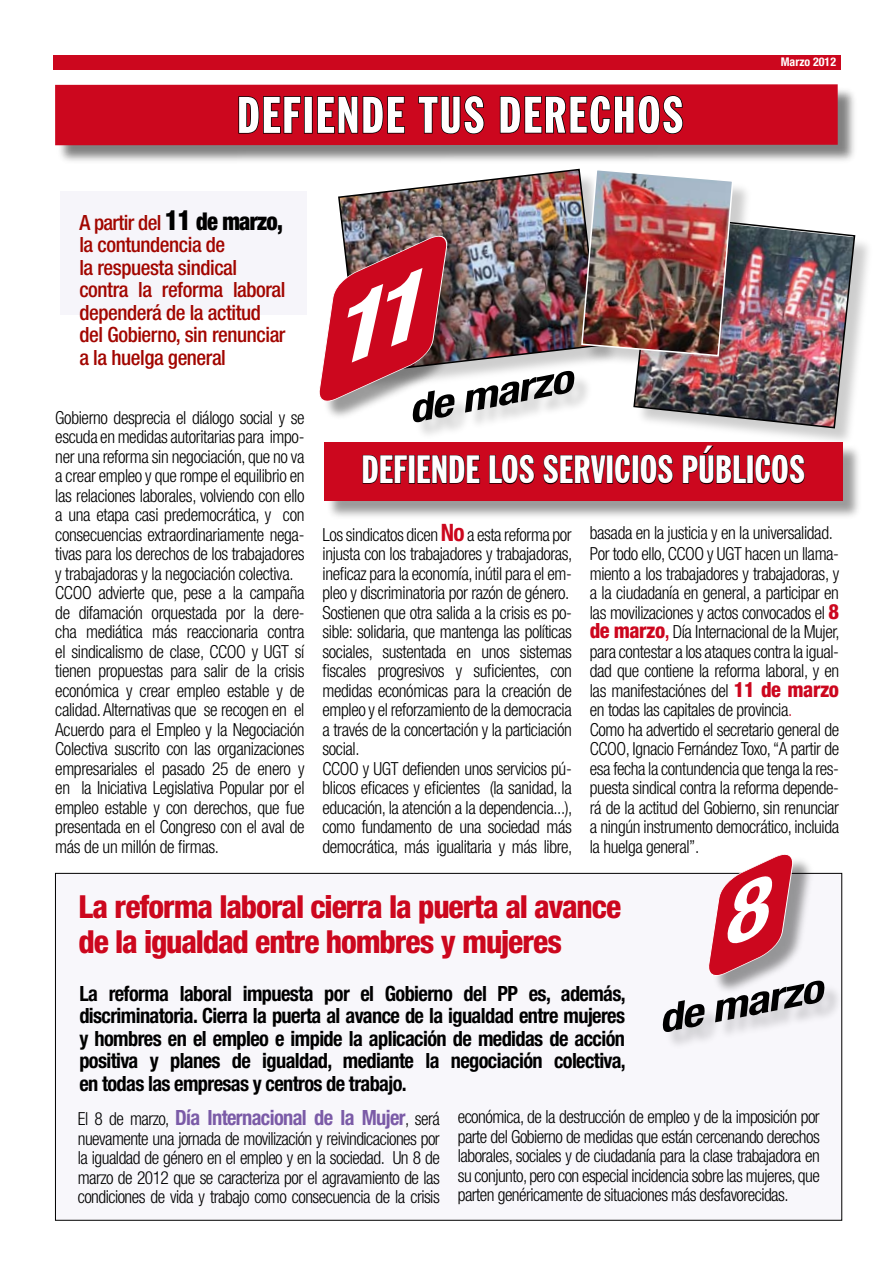
<style>
.page{position:relative;width:893px;height:1263px;background:#fff}
.page>*{position:absolute;margin:0;border:0;box-sizing:border-box;transform-origin:0 0}
.t1{font:extra-condensed 51px "Franklin Gothic BT";letter-spacing:.03em;color:#fff}
.t2{font:extra-condensed 39.3px "Franklin Gothic BT";color:#fff}
.t3{font:italic 700 condensed 38.55px "Helvetica Neue";color:#000;scale:1.25 1}
.t4{font:800 condensed 31.8px/34.5px "Helvetica Neue";letter-spacing:-.035em;color:#cc071e}
.t5{font:700 condensed 21px/22.5px "Helvetica Neue";letter-spacing:-.03em;color:#000;text-align:justify}
.t6{font:500 condensed 21px/22.5px "Helvetica Neue";letter-spacing:-.02em;color:#a20600}
.t7{font:700 condensed 21px "Helvetica Neue";letter-spacing:-.03em;color:#7b5ba7}
.t8{font:300 condensed 18px/19.5px "Helvetica Neue";letter-spacing:-.025em;color:#000}
.t9{font:700 condensed 12px "Helvetica Neue";color:#fff}
.s1{font-weight:900;font-size:27.75px;color:#000}
.s2{font-weight:900;font-size:24.6px;color:#000}
.s3{font-weight:700;font-size:24px;color:#cc071e}
.s4{font-weight:800;font-size:21px;color:#cc071e}
.s5{font-weight:500;font-size:21px;color:#cc071e}
.s6{color:#cc071e}
.s7{font-weight:300;font-size:18px;color:#000}
</style>
<div class="page">
<div style="left:55px;top:873px;width:787px;height:347px;background:#f8f7fb"></div>
<div style="left:53px;top:55px;width:787px;height:14px;background:#cc071e"></div>
<img style="left:338px;top:168px;width:244px;height:204px">
<div style="left:635px;top:215px;width:239px;height:233px;background:#000;opacity:.2"></div>
<img style="left:633px;top:215px;width:223px;height:214px">
<div style="left:582px;top:170px;width:171px;height:206px;background:#000;opacity:.2"></div>
<img style="left:580px;top:168px;width:154px;height:189px">
<div style="left:322px;top:237px;width:147px;height:184px;background:#000;opacity:.4"></div>
<div style="left:712px;top:855px;width:103px;height:141px;background:#000;opacity:.4"></div>
<div style="left:663px;top:982px;width:181px;height:70px;background:#000;opacity:.2"></div>
<div style="left:57px;top:85px;width:801px;height:80px;background:#000;opacity:.5"></div>
<div style="left:55px;top:84px;width:783px;height:61px;background:#cc071e"></div>
<svg style="left:238px;top:95px;width:64px;height:39px;background:#990516"></svg>
<div style="left:304px;top:96px;width:9px;height:38px;border:2px solid #000"></div>
<svg style="left:316px;top:95px;width:90px;height:41px;background:#990516"></svg>
<svg style="left:417px;top:95px;width:68px;height:40px;background:#9c0516"></svg>
<svg style="left:499px;top:95px;width:185px;height:40px;background:#9a0516"></svg>
<div style="left:60px;top:191px;width:246px;height:124px;background:#f6f5fa"></div>
<div style="left:325px;top:443px;width:538px;height:78px;background:#000;opacity:.4"></div>
<div style="left:324px;top:442px;width:519px;height:59px;background:#cc071e"></div>
<svg style="left:362px;top:455px;width:46px;height:29px"></svg>
<div style="left:409px;top:455px;width:6px;height:29px;border:1px solid #000"></div>
<svg style="left:417px;top:455px;width:63px;height:29px"></svg>
<svg style="left:489px;top:454px;width:46px;height:30px"></svg>
<svg style="left:543px;top:454px;width:63px;height:30px"></svg>
<div style="left:607px;top:455px;width:6px;height:29px;border:1px solid #000"></div>
<svg style="left:615px;top:454px;width:16px;height:30px"></svg>
<div style="left:632px;top:455px;width:6px;height:29px;border:1px solid #000"></div>
<svg style="left:640px;top:454px;width:33px;height:30px"></svg>
<svg style="left:682px;top:445px;width:65px;height:39px"></svg>
<div style="left:747px;top:455px;width:6px;height:29px;border:1px solid #000"></div>
<svg style="left:755px;top:454px;width:50px;height:30px"></svg>
<div style="left:413px;top:372px;width:181px;height:70px;background:#000;opacity:.2"></div>
<svg style="left:319px;top:222px;width:136px;height:193px"></svg>
<svg style="left:701px;top:854px;width:97px;height:140px"></svg>
<h1 class="t1" style="left:237px;top:85px;width:448px">DEFIENDE TUS DERECHOS</h1>
<p class="t9" style="left:781px;top:54px;width:57px">Marzo 2012</p>
<p class="t6" style="left:79px;top:211px;width:208px">A partir del <span class="s1">11</span> <span class="s2">de marzo, </span>la contundencia de<br>la respuesta sindical contra la reforma laboral dependerá de la actitud del Gobierno, sin renunciar a la huelga general</p>
<p class="t8" style="left:55px;top:408px;width:251px">Gobierno desprecia el diálogo social y se escuda en medidas autoritarias para impo&shy;ner una reforma sin negociación, que no va a crear empleo y que rompe el equilibrio en las relaciones laborales, volviendo con ello a una etapa casi predemocrática, y con consecuencias extraordinariamente nega&shy;tivas para los derechos de los trabajadores y trabajadoras y la negociación colectiva.<br>CCOO advierte que, pese a la campaña de difamación orquestada por la dere&shy;cha mediática más reaccionaria contra el sindicalismo de clase, CCOO y UGT sí tienen propuestas para salir de la crisis económica y crear empleo estable y de calidad. Alternativas que se recogen en el Acuerdo para el Empleo y la Negociación Colectiva suscrito con las organizaciones empresariales el pasado 25 de enero y en la Iniciativa Legislativa Popular por el empleo estable y con derechos, que fue presentada en el Congreso con el aval de más de un millón de firmas.</p>
<h3 class="t3" style="left:403px;top:387px;width:135px;rotate:-11deg">de marzo</h3>
<h2 class="t2" style="left:361px;top:446px;width:445px">DEFIENDE LOS SERVICIOS PÚBLICOS</h2>
<p class="t8" style="left:323px;top:524px;width:251px">Los sindicatos dicen <span class="s3">No</span> a esta reforma por injusta con los trabajadores y trabajadoras, ineficaz para la economía, inútil para el em&shy;pleo y discriminatoria por razón de género.<br>Sostienen que otra salida a la crisis es po&shy;sible: solidaria, que mantenga las políticas sociales, sustentada en unos sistemas fiscales progresivos y suficientes, con medidas económicas para la creación de empleo y el reforzamiento de la democracia a través de la concertación y la particiación social.<br>CCOO y UGT defienden unos servicios pú&shy;blicos eficaces y eficientes (la sanidad, la educación, la atención a la dependencia...), como fundamento de una sociedad más democrática, más igualitaria y más libre,</p>
<p class="t8" style="left:590px;top:523px;width:251px">basada en la justicia y en la universalidad.<br>Por todo ello, CCOO y UGT hacen un llama&shy;miento a los trabajadores y trabajadoras, y a la ciudadanía en general, a participar en las movilizaciones y actos convocados el <span class="s4">8 de marzo</span><span class="s5">,</span> Día Internacional de la Mujer, para contestar a los ataques contra la igual&shy;dad que contiene la reforma laboral, y en las manifestaciónes del <span class="s4">11 de marzo </span>en todas las capitales de provincia<span class="s6">.<br></span>Como ha advertido el secretario general de CCOO, Ignacio Fernández Toxo, “A partir de esa fecha la contundencia que tenga la res&shy;puesta sindical contra la reforma depende&shy;rá de la actitud del Gobierno, sin renunciar a ningún instrumento democrático, incluida la huelga general”.</p>
<h3 class="t4" style="left:78px;top:889px;width:544px">La reforma laboral cierra la puerta al avance de la igualdad entre hombres y mujeres</h3>
<p class="t5" style="left:79px;top:982px;width:548px">La reforma laboral impuesta por el Gobierno del PP es, además, discriminatoria. Cierra la puerta al avance de la igualdad entre mujeres y hombres en el empleo e impide la aplicación de medidas de acción positiva y planes de igualdad, mediante la negociación colectiva, en todas las empresas y centros de trabajo.</p>
<h3 class="t3" style="left:653px;top:996px;width:135px;rotate:-11deg">de marzo</h3>
<p class="t7" style="left:78px;top:1105px;width:363px"><span class="s7">El 8 de marzo,</span> Día Internacional de la Mujer<span class="s7">, será</span></p>
<p class="t8" style="left:78px;top:1128px;width:364px;text-align:justify">nuevamente una jornada de movilización y reivindicaciones por la igualdad de género en el empleo y en la sociedad. Un 8 de marzo de 2012 que se caracteriza por el agravamiento de las condiciones de vida y trabajo como consecuencia de la crisis</p>
<p class="t8" style="left:458px;top:1107px;width:363px;text-align:justify">económica, de la destrucción de empleo y de la imposición por parte del Gobierno de medidas que están cercenando derechos laborales, sociales y de ciudadanía para la clase trabajadora en su conjunto, pero con especial incidencia sobre las mujeres, que parten genéricamente de situaciones más desfavorecidas.</p>
</div>
